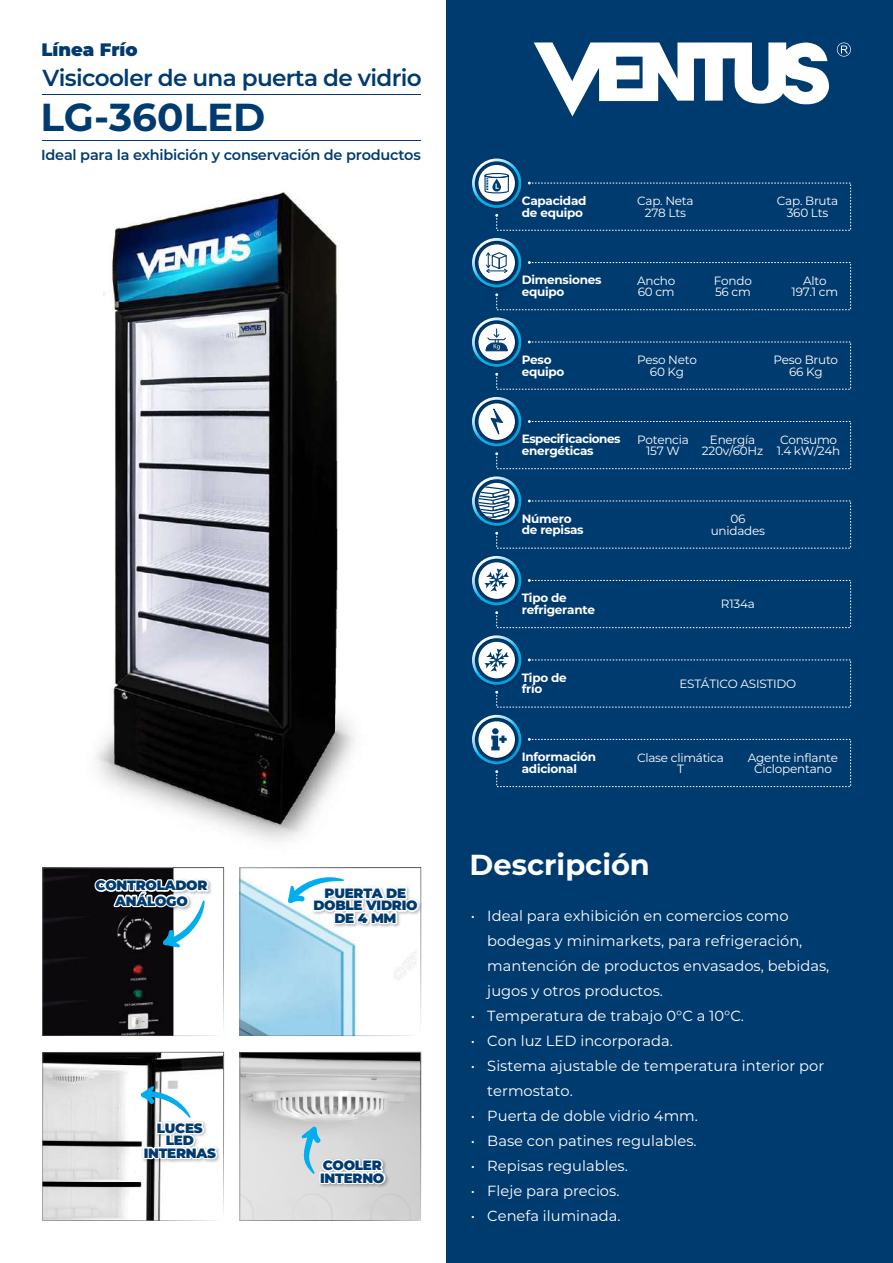
<style>
.page{position:relative;width:893px;height:1263px;background:#fff}
.page>*{position:absolute;margin:0;border:0;box-sizing:border-box;transform-origin:0 0}
.t1{font:700 39px "Montserrat";color:#003b70}
.t2{font:700 28.95px "Montserrat";color:#fff}
.t3{font:600 23.1px "Montserrat";letter-spacing:-.03em;color:#003b70}
.t4{font:900 18px "Montserrat";color:#003b70}
.t5{font:14.7px/24.9px "Montserrat";color:#fff;text-align:justify}
.t6{font:600 14.55px "Montserrat";letter-spacing:-.015em;color:#003b70}
.t7{font:900 13.5px/12.5px "Montserrat";letter-spacing:-.02em;color:#003b70;text-align:center}
.t8{font:12px/11.6px "Montserrat";letter-spacing:-.02em;color:#fff;text-align:center}
.t9{font:700 12px/11.6px "Montserrat";letter-spacing:-.02em;color:#fff}
.t10{font:700 12px/11.6px "Montserrat";letter-spacing:-.04em;color:#fff}
</style>
<div class="page">
<img style="left:96px;top:192px;width:259px;height:649px">
<div style="left:446px;top:0;width:447px;height:1263px;background:#003b70"></div>
<svg style="left:534px;top:42px;width:295px;height:74px"></svg>
<svg style="left:837px;top:43px;width:14px;height:14px"></svg>
<hr style="left:43px;top:95px;width:378px;height:1px;background:#003b70">
<hr style="left:43px;top:140px;width:378px;height:1px;background:#003b70">
<svg style="left:472px;top:159px;width:379px;height:72px"></svg>
<svg style="left:472px;top:238px;width:379px;height:72px"></svg>
<svg style="left:472px;top:317px;width:379px;height:73px"></svg>
<svg style="left:472px;top:476px;width:379px;height:73px"></svg>
<svg style="left:472px;top:397px;width:379px;height:72px"></svg>
<svg style="left:472px;top:556px;width:379px;height:72px"></svg>
<svg style="left:472px;top:635px;width:379px;height:72px"></svg>
<svg style="left:472px;top:715px;width:379px;height:72px"></svg>
<svg style="left:42px;top:867px;width:182px;height:169px"></svg>
<img style="left:421px;top:882px;width:1px;height:51px">
<svg style="left:239px;top:867px;width:182px;height:169px"></svg>
<svg style="left:42px;top:1051px;width:182px;height:170px"></svg>
<svg style="left:239px;top:1051px;width:182px;height:170px;background:#c8caca"></svg>
<p class="t4" style="left:41px;top:36px;width:98px">Línea Frío</p>
<h3 class="t3" style="left:43px;top:61px;width:381px">Visicooler de una puerta de vidrio</h3>
<h1 class="t1" style="left:40px;top:89px;width:227px">LG-360LED</h1>
<p class="t6" style="left:41px;top:144px;width:381px">Ideal para la exhibición y conservación de productos</p>
<p class="t7" style="left:96px;top:877px;width:113px;line-height:15.5px">CONTROLADOR<br>ANÁLOGO</p>
<p class="t7" style="left:313px;top:886px;width:106px">PUERTA DE<br>DOBLE VIDRIO<br>DE 4 MM</p>
<p class="t7" style="left:144px;top:1121px;width:74px">LUCES<br>LED<br>INTERNAS</p>
<p class="t7" style="left:320px;top:1158px;width:66px;text-align:left">COOLER<br>INTERNO</p>
<p class="t9" style="left:522px;top:194px;width:66px">Capacidad de equipo</p>
<p class="t8" style="left:777px;top:195px;width:63px">Cap. Bruta<br>360 Lts</p>
<p class="t8" style="left:637px;top:195px;width:58px">Cap. Neta<br>278 Lts</p>
<p class="t9" style="left:522px;top:274px;width:81px">Dimensiones equipo</p>
<p class="t8" style="left:792px;top:274px;width:48px">Alto<br>197.1 cm</p>
<p class="t8" style="left:637px;top:274px;width:40px;text-align:left">Ancho<br>60 cm</p>
<p class="t8" style="left:714px;top:274px;width:39px;text-align:left">Fondo<br>56 cm</p>
<p class="t9" style="left:522px;top:353px;width:44px">Peso equipo</p>
<p class="t8" style="left:774px;top:354px;width:66px">Peso Bruto<br>66 Kg</p>
<p class="t8" style="left:637px;top:354px;width:61px">Peso Neto<br>60 Kg</p>
<p class="t10" style="left:522px;top:433px;width:100px">Especificaciones energéticas</p>
<p class="t8" style="left:777px;top:433px;width:65px;text-align:left">Consumo<br>1.4 kW/24h</p>
<p class="t8" style="left:637px;top:433px;width:53px">Potencia<br>157 W</p>
<p class="t8" style="left:702px;top:433px;width:63px">Energía<br>220v/60Hz</p>
<p class="t9" style="left:522px;top:512px;width:63px">Número de repisas</p>
<p class="t8" style="left:711px;top:513px;width:56px">06 unidades</p>
<p class="t9" style="left:522px;top:592px;width:75px">Tipo de refrigerante</p>
<p class="t8" style="left:721px;top:598px;width:35px">R134a</p>
<p class="t9" style="left:522px;top:671px;width:46px">Tipo de frío</p>
<p class="t8" style="left:679px;top:677px;width:118px">ESTÁTICO ASISTIDO</p>
<p class="t9" style="left:522px;top:751px;width:76px">Información adicional</p>
<p class="t8" style="left:748px;top:751px;width:92px">Agente inflante<br>Ciclopentano</p>
<p class="t8" style="left:637px;top:751px;width:88px">Clase climática<br>T</p>
<h2 class="t2" style="left:470px;top:844px;width:182px">Descripción</h2>
<p class="t5" style="left:471px;top:903px;width:6px">•</p>
<p class="t5" style="left:471px;top:1003px;width:6px">• • •</p>
<p class="t5" style="left:471px;top:1102px;width:6px">• • • • •</p>
<p class="t5" style="left:487px;top:903px;width:343px;text-align:left">Ideal para exhibición en comercios como bodegas y minimarkets, para refrigeración, mantención de productos envasados, bebidas, jugos y otros productos.<br>Temperatura de trabajo 0°C a 10°C.<br>Con luz LED incorporada.<br>Sistema ajustable de temperatura interior por termostato.<br>Puerta de doble vidrio 4mm.<br>Base con patines regulables.<br>Repisas regulables.<br>Fleje para precios.<br>Cenefa iluminada.</p>
</div>
